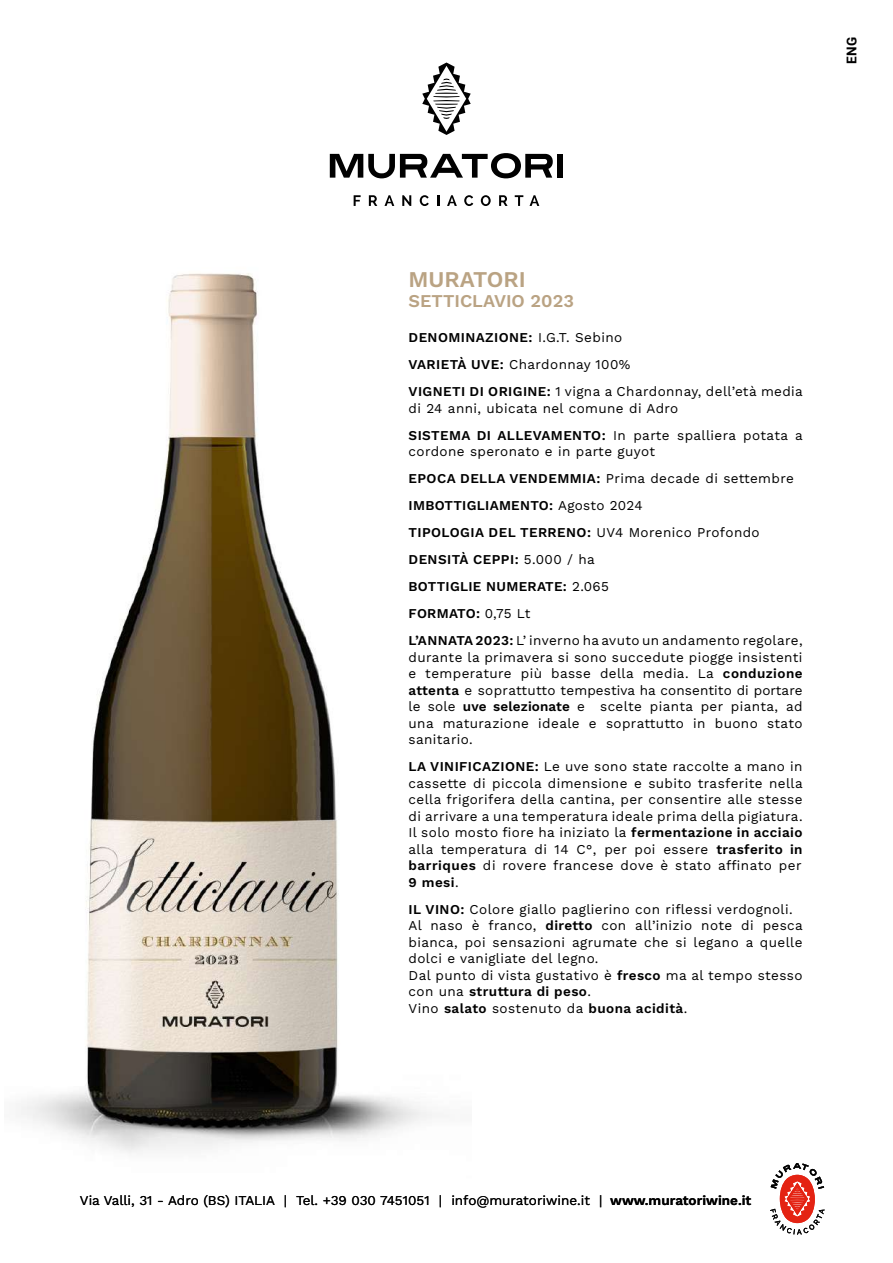
<style>
.page{position:relative;width:893px;height:1263px;background:#fff}
.page>*{position:absolute;margin:0;border:0;box-sizing:border-box;transform-origin:0 0}
.t1{font:600 22.5px "Work Sans";color:#baa383}
.t2{font:600 18px "Work Sans";color:#baa383}
.t3{font:13.5px/16.5px "Work Sans";letter-spacing:.03em;color:#010101}
.t4{font:13.5px "Work Sans";color:#010101}
.t5{font:700 13.5px "Roboto";color:#000}
.s1{font-weight:600}
</style>
<div class="page">
<img style="left:21px;top:273px;width:411px;height:880px">
<svg style="left:330px;top:153px;width:223px;height:25px"></svg>
<div style="left:558px;top:154px;width:5px;height:24px;background:#010101"></div>
<svg style="left:354px;top:195px;width:7px;height:11px"></svg>
<svg style="left:369px;top:195px;width:8px;height:11px"></svg>
<svg style="left:384px;top:195px;width:10px;height:11px"></svg>
<svg style="left:402px;top:195px;width:9px;height:11px"></svg>
<svg style="left:420px;top:195px;width:9px;height:11px"></svg>
<svg style="left:437px;top:195px;width:2px;height:11px"></svg>
<svg style="left:447px;top:195px;width:10px;height:11px"></svg>
<svg style="left:464px;top:195px;width:9px;height:11px"></svg>
<svg style="left:481px;top:195px;width:10px;height:11px"></svg>
<svg style="left:499px;top:195px;width:9px;height:11px"></svg>
<svg style="left:515px;top:195px;width:8px;height:11px"></svg>
<svg style="left:529px;top:195px;width:10px;height:11px"></svg>
<svg style="left:422px;top:63px;width:49px;height:72px"></svg>
<svg style="left:770px;top:1163px;width:55px;height:71px"></svg>
<p class="t5" style="left:842px;top:63px;width:28px;rotate:-90deg">ENG</p>
<h1 class="t1" style="left:409px;top:262px;width:119px">MURATORI</h1>
<h2 class="t2" style="left:409px;top:287px;width:167px">SETTICLAVIO 2023</h2>
<p class="t3" style="left:409px;top:323px;width:396px;line-height:27px"><span class="s1">DENOMINAZIONE:</span> I.G.T. Sebino<br><span class="s1">VARIETÀ UVE:</span> Chardonnay 100%<br><span class="s1">VIGNETI DI ORIGINE:</span> 1 vigna a Chardonnay, dell’età media</p>
<p class="t3" style="left:409px;top:394px;width:396px;line-height:27px">di 24 anni, ubicata nel comune di Adro<br><span class="s1">SISTEMA DI ALLEVAMENTO:</span> In parte spalliera potata a</p>
<p class="t3" style="left:409px;top:437px;width:396px;line-height:27px">cordone speronato e in parte guyot<br><span class="s1">EPOCA DELLA VENDEMMIA:</span> Prima decade di settembre <span class="s1">IMBOTTIGLIAMENTO:</span> Agosto 2024<br><span class="s1">TIPOLOGIA DEL TERRENO:</span> UV4 Morenico Profondo <span class="s1">DENSITÀ CEPPI:</span> 5.000 / ha<br><span class="s1">BOTTIGLIE NUMERATE:</span> 2.065<br><span class="s1">FORMATO:</span> 0,75 Lt<br><span class="s1">L’ANNATA2023:</span> L’ inverno ha avuto un andamento regolare,</p>
<p class="t3" style="left:409px;top:648px;width:396px;text-align:justify">durante la primavera si sono succedute piogge insistenti e temperature più basse della media. La <span class="s1">conduzione attenta</span> e soprattutto tempestiva ha consentito di portare le sole <span class="s1">uve selezionate</span> e scelte pianta per pianta, ad una maturazione ideale e soprattutto in buono stato sanitario.</p>
<p class="t3" style="left:409px;top:758px;width:396px;text-align:justify"><span class="s1">LA VINIFICAZIONE:</span> Le uve sono state raccolte a mano in cassette di piccola dimensione e subito trasferite nella cella frigorifera della cantina, per consentire alle stesse di arrivare a una temperatura ideale prima della pigiatura.<br>Il solo mosto fiore ha iniziato la <span class="s1">fermentazione in acciaio </span>alla temperatura di 14 C°, per poi essere <span class="s1">trasferito in barriques</span> di rovere francese dove è stato affinato per <span class="s1">9 mesi</span>.</p>
<p class="t3" style="left:409px;top:900px;width:396px"><span class="s1">IL VINO:</span> Colore giallo paglierino con riflessi verdognoli.<br>Al naso è franco, <span class="s1">diretto</span> con all’inizio note di pesca bianca, poi sensazioni agrumate che si legano a quelle dolci e vanigliate del legno.<br>Dal punto di vista gustativo è <span class="s1">fresco</span> ma al tempo stesso con una <span class="s1">struttura di peso</span>.<br>Vino <span class="s1">salato</span> sostenuto da <span class="s1">buona acidità</span>.</p>
<p class="t4" style="left:80px;top:1190px;width:673px">Via Valli, 31 - Adro (BS) ITALIA | Tel. +39 030 7451051 | info@muratoriwine.it | <span class="s1">www.muratoriwine.it</span></p>
</div>
